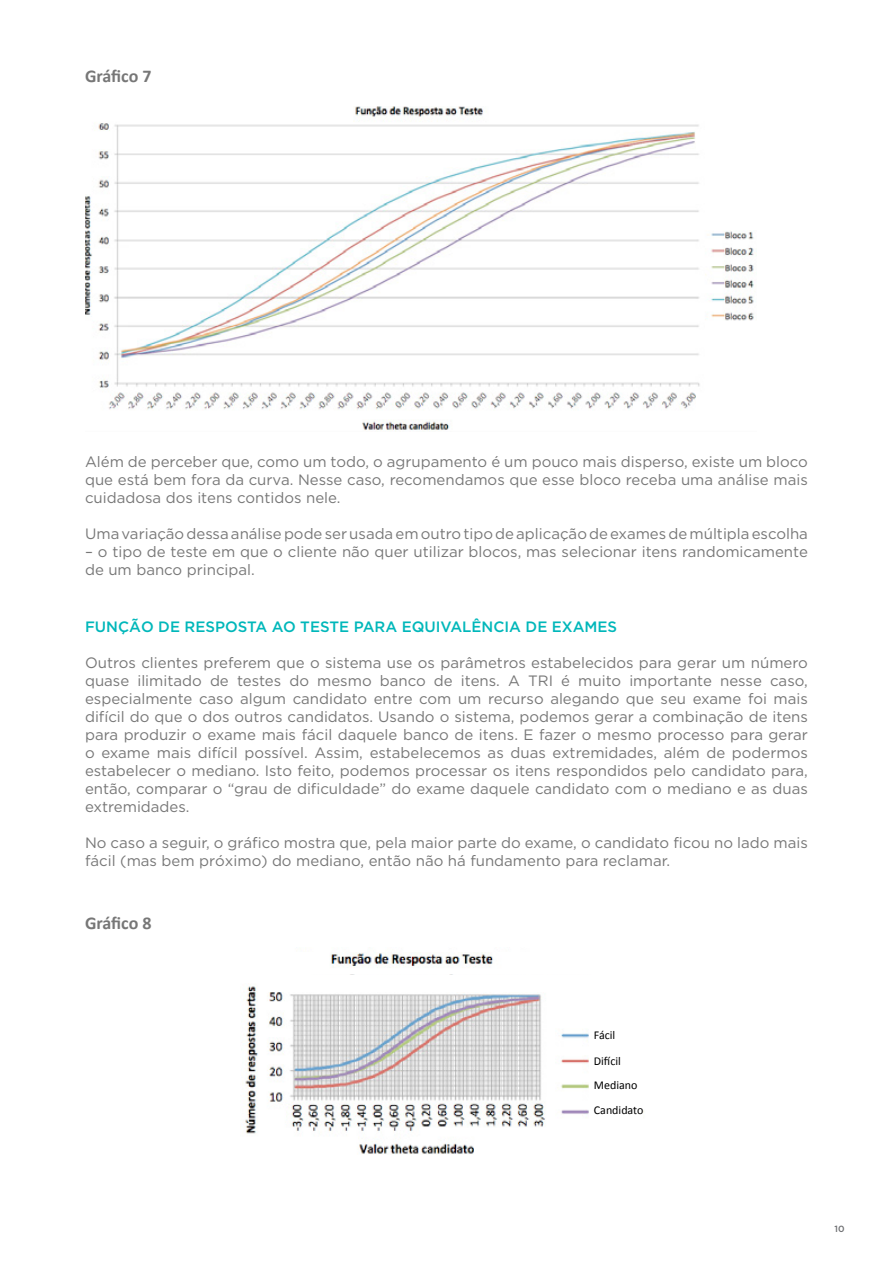
<style>
.page{position:relative;width:893px;height:1263px;background:#fff}
.page>*{position:absolute;margin:0;border:0;box-sizing:border-box;transform-origin:0 0}
.t1{font:700 18px "Calibri";letter-spacing:-.005em;color:#777}
.t2{font:15px/18px "Gotham";color:#777;text-align:justify}
.t3{font:500 15px "Gotham";color:#00b7ba}
.t4{font:12px/26.1px "Calibri";color:#000}
.t5{font:500 9px "Gotham";color:#6d6e71}
</style>
<div class="page">
<img style="left:85px;top:106px;width:671px;height:325px">
<img style="left:240px;top:974px;width:404px;height:180px">
<div style="left:589px;top:1028px;width:54px;height:91px;background:#fff"></div>
<img style="left:331px;top:952px;width:163px;height:16px">
<div style="left:474px;top:1141px;width:15px;height:17px;background:#fff"></div>
<p class="t1" style="left:85px;top:64px;width:68px">Gráfico 7</p>
<p class="t2" style="left:85px;top:452px;width:724px">Além de perceber que, como um todo, o agrupamento é um pouco mais disperso, existe um bloco que está bem fora da curva. Nesse caso, recomendamos que esse bloco receba uma análise mais cuidadosa dos itens contidos nele.</p>
<p class="t2" style="left:85px;top:524px;width:724px">Uma variação dessa análise pode ser usada em outro tipo de aplicação de exames de múltipla escolha</p>
<p class="t2" style="left:85px;top:542px;width:724px">– o tipo de teste em que o cliente não quer utilizar blocos, mas selecionar itens randomicamente de um banco principal.</p>
<p class="t3" style="left:85px;top:618px;width:534px">FUNÇÃO DE RESPOSTA AO TESTE PARA EQUIVALÊNCIA DE EXAMES</p>
<p class="t2" style="left:85px;top:653px;width:724px">Outros clientes preferem que o sistema use os parâmetros estabelecidos para gerar um número quase ilimitado de testes do mesmo banco de itens. A TRI é muito importante nesse caso, especialmente caso algum candidato entre com um recurso alegando que seu exame foi mais difícil do que o dos outros candidatos. Usando o sistema, podemos gerar a combinação de itens para produzir o exame mais fácil daquele banco de itens. E fazer o mesmo processo para gerar o exame mais difícil possível. Assim, estabelecemos as duas extremidades, além de podermos estabelecer o mediano. Isto feito, podemos processar os itens respondidos pelo candidato para, então, comparar o “grau de dificuldade” do exame daquele candidato com o mediano e as duas extremidades.</p>
<p class="t2" style="left:85px;top:833px;width:724px">No caso a seguir, o gráfico mostra que, pela maior parte do exame, o candidato ficou no lado mais fácil (mas bem próximo) do mediano, então não há fundamento para reclamar.</p>
<p class="t1" style="left:85px;top:912px;width:68px">Gráfico 8</p>
<p class="t4" style="left:594px;top:1021px;width:29px">Fácil<br>Difícil</p>
<p class="t4" style="left:594px;top:1073px;width:51px;line-height:24.6px">Mediano<br>Candidato</p>
<p class="t5" style="left:834px;top:1224px;width:12px">10</p>
</div>
